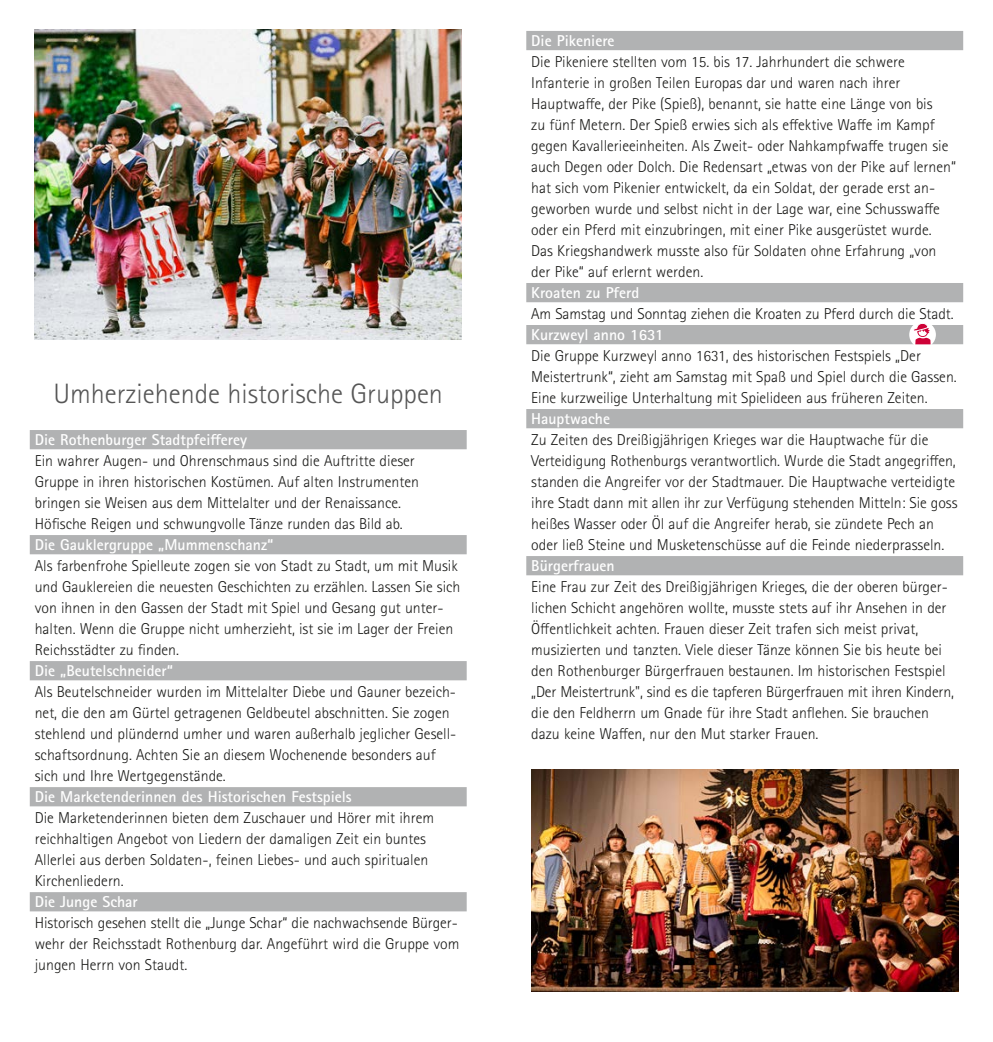
<style>
.page{position:relative;width:993px;height:1042px;background:#fff}
.page>*{position:absolute;margin:0;border:0;box-sizing:border-box;transform-origin:0 0}
.t1{font:300 28px "Rotis Sans Serif Pro";color:#565656}
.t2{font:300 15.75px/21px "Rotis Sans Serif Pro";color:#1a1a18}
.t3{font:700 15.75px "Rotis Sans Serif Pro";color:#fff}
</style>
<div class="page">
<div style="left:30px;top:430px;width:436px;height:19px;background:#b1b2b3"></div>
<div style="left:30px;top:535px;width:436px;height:19px;background:#b1b2b3"></div>
<div style="left:30px;top:661px;width:436px;height:19px;background:#b1b2b3"></div>
<div style="left:30px;top:787px;width:436px;height:19px;background:#b1b2b3"></div>
<div style="left:30px;top:892px;width:436px;height:19px;background:#b1b2b3"></div>
<img style="left:531px;top:769px;width:426px;height:222px">
<div style="left:526px;top:31px;width:436px;height:19px;background:#b1b2b3"></div>
<div style="left:526px;top:283px;width:436px;height:19px;background:#b1b2b3"></div>
<div style="left:526px;top:325px;width:436px;height:19px;background:#b1b2b3"></div>
<div style="left:526px;top:409px;width:436px;height:19px;background:#b1b2b3"></div>
<div style="left:526px;top:556px;width:436px;height:19px;background:#b1b2b3"></div>
<img style="left:35px;top:30px;width:426px;height:310px">
<svg style="left:908px;top:321px;width:27px;height:27px"></svg>
<svg style="left:912px;top:322px;width:18px;height:22px"></svg>
<h1 class="t1" style="left:53px;top:377px;width:391px">Umherziehende historische Gruppen</h1>
<p class="t3" style="left:35px;top:430px;width:214px">Die Rothenburger Stadtpfeifferey</p>
<p class="t2" style="left:35px;top:450px;width:385px">Ein wahrer Augen- und Ohrenschmaus sind die Auftritte dieser Gruppe in ihren historischen Kostümen. Auf alten Instrumenten bringen sie Weisen aus dem Mittelalter und der Renaissance.<br>Höfische Reigen und schwungvolle Tänze runden das Bild ab.</p>
<p class="t3" style="left:35px;top:534px;width:240px">Die Gauklergruppe „Mummenschanz“</p>
<p class="t2" style="left:35px;top:555px;width:427px">Als farbenfrohe Spielleute zogen sie von Stadt zu Stadt, um mit Musik und Gauklereien die neuesten Geschichten zu erzählen. Lassen Sie sich von ihnen in den Gassen der Stadt mit Spiel und Gesang gut unter&shy;halten. Wenn die Gruppe nicht umherzieht, ist sie im Lager der Freien Reichsstädter zu finden.</p>
<p class="t3" style="left:35px;top:660px;width:140px">Die „Beutelschneider“</p>
<p class="t2" style="left:35px;top:681px;width:423px">Als Beutelschneider wurden im Mittelalter Diebe und Gauner bezeich&shy;net, die den am Gürtel getragenen Geldbeutel abschnitten. Sie zogen stehlend und plündernd umher und waren außerhalb jeglicher Gesell&shy;schaftsordnung. Achten Sie an diesem Wochenende besonders auf sich und Ihre Wertgegenstände.</p>
<p class="t3" style="left:35px;top:786px;width:318px">Die Marketenderinnen des Historischen Festspiels</p>
<p class="t2" style="left:35px;top:807px;width:401px">Die Marketenderinnen bieten dem Zuschauer und Hörer mit ihrem reichhaltigen Angebot von Liedern der damaligen Zeit ein buntes Allerlei aus derben Soldaten-, feinen Liebes- und auch spiritualen Kirchenliedern.</p>
<p class="t3" style="left:35px;top:891px;width:105px">Die Junge Schar</p>
<p class="t2" style="left:35px;top:912px;width:426px">Historisch gesehen stellt die „Junge Schar“ die nachwachsende Bürger&shy;wehr der Reichsstadt Rothenburg dar. Angeführt wird die Gruppe vom jungen Herrn von Staudt.</p>
<p class="t3" style="left:531px;top:31px;width:85px">Die Pikeniere</p>
<p class="t2" style="left:531px;top:51px;width:426px">Die Pikeniere stellten vom 15. bis 17. Jahrhundert die schwere Infanterie in großen Teilen Europas dar und waren nach ihrer Hauptwaffe, der Pike (Spieß), benannt, sie hatte eine Länge von bis<br>zu fünf Metern. Der Spieß erwies sich als effektive Waffe im Kampf gegen Kavallerieeinheiten. Als Zweit- oder Nahkampfwaffe trugen sie auch Degen oder Dolch. Die Redensart „etwas von der Pike auf lernen“ hat sich vom Pikenier entwickelt, da ein Soldat, der gerade erst an&shy;geworben wurde und selbst nicht in der Lage war, eine Schusswaffe oder ein Pferd mit einzubringen, mit einer Pike ausgerüstet wurde.<br>Das Kriegshandwerk musste also für Soldaten ohne Erfahrung „von der Pike“ auf erlernt werden.</p>
<p class="t3" style="left:531px;top:282px;width:109px">Kroaten zu Pferd</p>
<p class="t2" style="left:531px;top:303px;width:424px">Am Samstag und Sonntag ziehen die Kroaten zu Pferd durch die Stadt.</p>
<p class="t3" style="left:531px;top:324px;width:134px">Kurzweyl anno 1631</p>
<p class="t2" style="left:531px;top:345px;width:427px">Die Gruppe Kurzweyl anno 1631, des historischen Festspiels „Der<br>Meistertrunk“, zieht am Samstag mit Spaß und Spiel durch die Gassen.<br>Eine kurzweilige Unterhaltung mit Spielideen aus früheren Zeiten.</p>
<p class="t3" style="left:531px;top:408px;width:80px">Hauptwache</p>
<p class="t2" style="left:531px;top:429px;width:427px">Zu Zeiten des Dreißigjährigen Krieges war die Hauptwache für die Verteidigung Rothenburgs verantwortlich. Wurde die Stadt angegriffen, standen die Angreifer vor der Stadtmauer. Die Hauptwache verteidigte ihre Stadt dann mit allen ihr zur Verfügung stehenden Mitteln: Sie goss heißes Wasser oder Öl auf die Angreifer herab, sie zündete Pech an oder ließ Steine und Musketenschüsse auf die Feinde niederprasseln.</p>
<p class="t3" style="left:531px;top:555px;width:85px">Bürgerfrauen</p>
<p class="t2" style="left:531px;top:576px;width:424px">Eine Frau zur Zeit des Dreißigjährigen Krieges, die der oberen bürger&shy;lichen Schicht angehören wollte, musste stets auf ihr Ansehen in der Öffentlichkeit achten. Frauen dieser Zeit trafen sich meist privat, musizierten und tanzten. Viele dieser Tänze können Sie bis heute bei den Rothenburger Bürgerfrauen bestaunen. Im historischen Festspiel „Der Meistertrunk", sind es die tapferen Bürgerfrauen mit ihren Kindern, die den Feldherrn um Gnade für ihre Stadt anflehen. Sie brauchen dazu keine Waffen, nur den Mut starker Frauen.</p>
</div>
